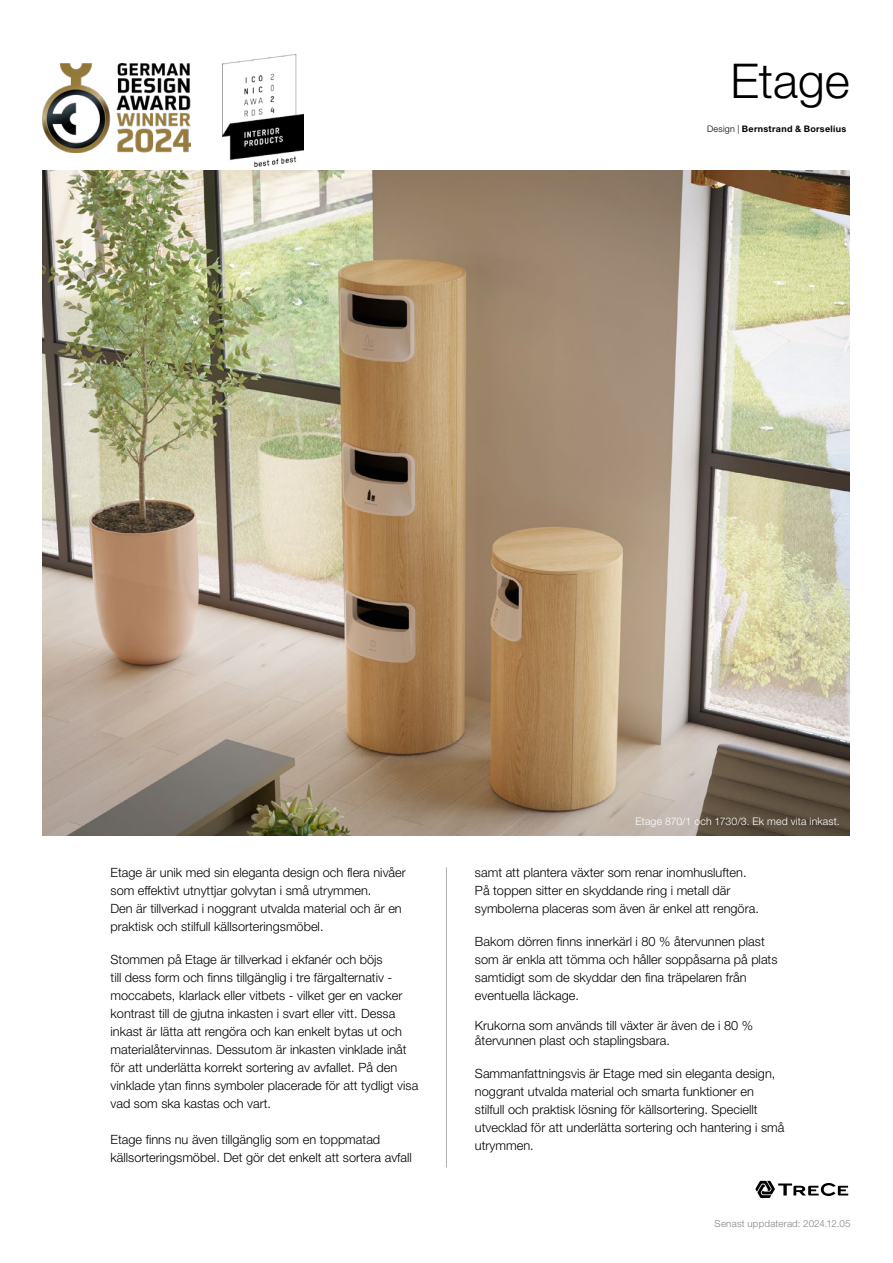
<style>
.page{position:relative;width:893px;height:1263px;background:#fff}
.page>*{position:absolute;margin:0;border:0;box-sizing:border-box;transform-origin:0 0}
.t1{font:300 48px "Helvetica Neue LT Std";color:#000}
.t2{font:300 12.75px/18px "Helvetica Neue LT Std";color:#000}
.t3{font:300 10.5px "Helvetica Neue LT Std";letter-spacing:.02em;color:#fff}
.t4{font:300 9.75px "Helvetica Neue LT Std";letter-spacing:.02em;color:#878381}
.t5{font:700 9px "Helvetica Neue LT Std";letter-spacing:.035em;color:#000}
.s1{font-weight:300}
</style>
<div class="page">
<svg style="left:755px;top:1181px;width:93px;height:17px"></svg>
<img style="left:43px;top:64px;width:147px;height:88px">
<img style="left:43px;top:170px;width:807px;height:666px">
<img style="left:222px;top:54px;width:82px;height:112px">
<hr style="left:446px;top:867px;width:1px;height:300px;background:#b3b2b2">
<h1 class="t1" style="left:730px;top:51px;width:121px">Etage</h1>
<p class="t5" style="left:707px;top:123px;width:141px"><span class="s1">Design |</span> Bernstrand &amp; Borselius</p>
<p class="t2" style="left:111px;top:863px;width:297px">Etage är unik med sin eleganta design och flera nivåer som effektivt utnyttjar golvytan i små utrymmen.<br>Den är tillverkad i noggrant utvalda material och är en praktisk och stilfull källsorteringsmöbel.</p>
<p class="t2" style="left:111px;top:950px;width:309px">Stommen på Etage är tillverkad i ekfanér och böjs<br>till dess form och finns tillgänglig i tre färgalternativ - moccabets, klarlack eller vitbets - vilket ger en vacker kontrast till de gjutna inkasten i svart eller vitt. Dessa inkast är lätta att rengöra och kan enkelt bytas ut och materialåtervinnas. Dessutom är inkasten vinklade inåt för att underlätta korrekt sortering av avfallet. På den vinklade ytan finns symboler placerade för att tydligt visa vad som ska kastas och vart.</p>
<p class="t2" style="left:111px;top:1130px;width:303px">Etage finns nu även tillgänglig som en toppmatad källsorteringsmöbel. Det gör det enkelt att sortera avfall</p>
<p class="t3" style="left:635px;top:815px;width:206px">Etage 870/1 och 1730/3. Ek med vita inkast.</p>
<p class="t2" style="left:475px;top:863px;width:285px">samt att plantera växter som renar inomhusluften.<br>På toppen sitter en skyddande ring i metall där symbolerna placeras som även är enkel att rengöra.</p>
<p class="t2" style="left:475px;top:932px;width:304px">Bakom dörren finns innerkärl i 80 % återvunnen plast som är enkla att tömma och håller soppåsarna på plats samtidigt som de skyddar den fina träpelaren från eventuella läckage.</p>
<p class="t2" style="left:475px;top:1017px;width:280px;line-height:15px">Krukorna som används till växter är även de i 80 % återvunnen plast och staplingsbara.</p>
<p class="t2" style="left:475px;top:1064px;width:311px">Sammanfattningsvis är Etage med sin eleganta design, noggrant utvalda material och smarta funktioner en stilfull och praktisk lösning för källsortering. Speciellt utvecklad för att underlätta sortering och hantering i små utrymmen.</p>
<p class="t4" style="left:715px;top:1217px;width:137px">Senast uppdaterad: 2024.12.05</p>
</div>
